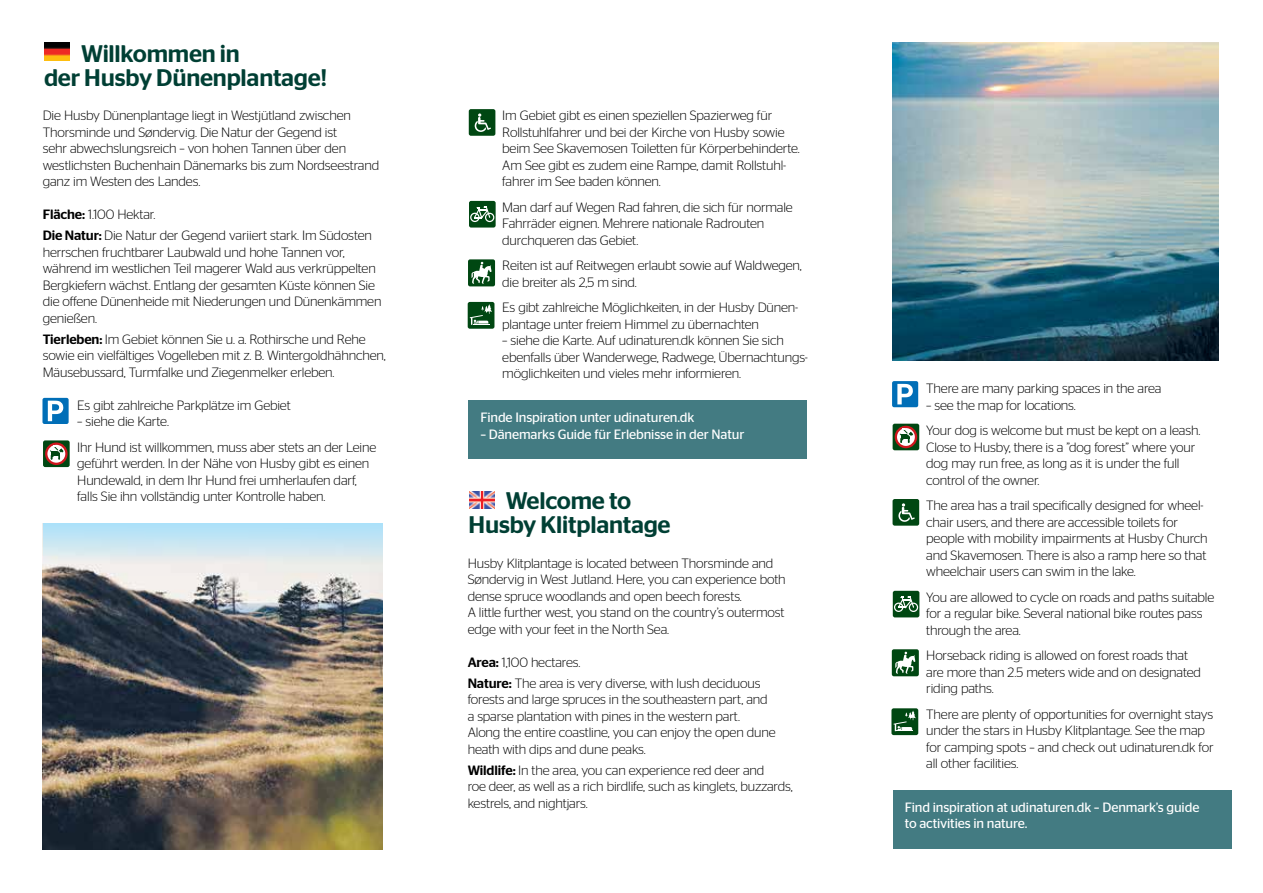
<style>
.page{position:relative;width:1263px;height:893px;background:#fff}
.page>*{position:absolute;margin:0;border:0;box-sizing:border-box;transform-origin:0 0}
.t1{font:500 24px/24px "Stag Sans";letter-spacing:-.01em;color:#003f34;text-align:center}
.t2{font:300 13.5px/16.5px "Stag Sans";letter-spacing:-.01em;color:#000}
.t3{font:13.5px/16.5px "Stag Sans";letter-spacing:-.01em;color:#fff}
.s1{font-weight:500}
</style>
<div class="page">
<div style="left:468px;top:401px;width:339px;height:58px;background:#437b82"></div>
<img style="left:44px;top:43px;width:25px;height:18px">
<img style="left:469px;top:491px;width:25px;height:17px">
<div style="left:469px;top:109px;width:26px;height:27px;background:#004712;border-radius:2px"></div>
<svg style="left:475px;top:113px;width:16px;height:19px"></svg>
<svg style="left:42px;top:398px;width:27px;height:26px"></svg>
<div style="left:43px;top:440px;width:27px;height:27px;background:#004712;border-radius:2px"></div>
<svg style="left:46px;top:444px;width:20px;height:20px"></svg>
<div style="left:45px;top:442px;width:23px;height:23px;border:2px solid #ce171e;border-radius:50%"></div>
<svg style="left:50px;top:445px;width:14px;height:15px"></svg>
<div style="left:469px;top:201px;width:27px;height:27px;background:#004712;border-radius:2px"></div>
<div style="left:485px;top:213px;width:9px;height:9px;border:1px solid #fff;border-radius:50%"></div>
<div style="left:470px;top:213px;width:10px;height:9px;border:1px solid #fff;border-radius:50%"></div>
<svg style="left:474px;top:207px;width:16px;height:11px"></svg>
<svg style="left:468px;top:259px;width:27px;height:27px"></svg>
<div style="left:468px;top:302px;width:26px;height:27px;background:#004712;border-radius:2px"></div>
<svg style="left:470px;top:304px;width:22px;height:21px"></svg>
<img style="left:43px;top:576px;width:340px;height:273px">
<div style="left:892px;top:499px;width:27px;height:27px;background:#004712;border-radius:2px"></div>
<svg style="left:898px;top:503px;width:17px;height:19px"></svg>
<div style="left:893px;top:591px;width:26px;height:26px;background:#004712;border-radius:2px"></div>
<div style="left:909px;top:603px;width:9px;height:9px;border:1px solid #fff;border-radius:50%"></div>
<div style="left:894px;top:603px;width:9px;height:9px;border:1px solid #fff;border-radius:50%"></div>
<svg style="left:898px;top:596px;width:16px;height:12px"></svg>
<svg style="left:892px;top:649px;width:27px;height:27px"></svg>
<div style="left:891px;top:708px;width:27px;height:27px;background:#004712;border-radius:2px"></div>
<svg style="left:893px;top:710px;width:23px;height:21px"></svg>
<svg style="left:892px;top:381px;width:26px;height:26px"></svg>
<svg style="left:893px;top:424px;width:26px;height:26px"></svg>
<svg style="left:896px;top:427px;width:20px;height:20px"></svg>
<div style="left:895px;top:426px;width:22px;height:22px;border:2px solid #ce171e;border-radius:50%"></div>
<svg style="left:900px;top:428px;width:13px;height:15px"></svg>
<img style="left:892px;top:43px;width:327px;height:318px">
<svg style="left:43px;top:523px;width:340px;height:53px;background:#d0e5ed"></svg>
<div style="left:893px;top:790px;width:338px;height:58px;background:#437b82"></div>
<h1 class="t1" style="left:44px;top:42px;width:285px;text-align:left;text-indent:37px">Willkommen in<br>der Husby Dünenplantage!</h1>
<p class="t2" style="left:43px;top:107px;width:338px">Die Husby Dünenplantage liegt in Westjütland zwischen Thorsminde und Søndervig. Die Natur der Gegend ist<br>sehr abwechslungsreich – von hohen Tannen über den westlichsten Buchenhain Dänemarks bis zum Nordseestrand ganz im Westen des Landes.</p>
<p class="t2" style="left:43px;top:204px;width:331px;line-height:21px"><span class="s1">Fläche:</span> 1.100 Hektar.<br><span class="s1">Die Natur:</span> Die Natur der Gegend variiert stark. Im Südosten</p>
<p class="t2" style="left:43px;top:243px;width:340px">herrschen fruchtbarer Laubwald und hohe Tannen vor, während im westlichen Teil magerer Wald aus verkrüppelten Bergkiefern wächst. Entlang der gesamten Küste können Sie die offene Dünenheide mit Niederungen und Dünenkämmen genießen.</p>
<p class="t2" style="left:43px;top:330px;width:344px"><span class="s1">Tierleben:</span> Im Gebiet können Sie u. a. Rothirsche und Rehe sowie ein vielfältiges Vogelleben mit z. B. Wintergoldhähnchen,<br>Mäusebussard, Turmfalke und Ziegenmelker erleben.</p>
<p class="t2" style="left:77px;top:396px;width:215px">Es gibt zahlreiche Parkplätze im Gebiet</p>
<p class="t2" style="left:77px;top:408px;width:300px;line-height:25.5px">– siehe die Karte.<br>Ihr Hund ist willkommen, muss aber stets an der Leine</p>
<p class="t2" style="left:77px;top:455px;width:294px">geführt werden. In der Nähe von Husby gibt es einen<br>Hundewald, in dem Ihr Hund frei umherlaufen darf, falls Sie ihn vollständig unter Kontrolle haben.</p>
<p class="t2" style="left:502px;top:107px;width:299px">Im Gebiet gibt es einen speziellen Spazierweg für Rollstuhlfahrer und bei der Kirche von Husby sowie beim See Skavemosen Toiletten für Körperbehinderte.<br>Am See gibt es zudem eine Rampe, damit Rollstuhl&shy;fahrer im See baden können.</p>
<p class="t2" style="left:502px;top:198px;width:292px">Man darf auf Wegen Rad fahren, die sich für normale<br>Fahrräder eignen. Mehrere nationale Radrouten durchqueren das Gebiet.</p>
<p class="t2" style="left:502px;top:257px;width:301px">Reiten ist auf Reitwegen erlaubt sowie auf Waldwegen, die breiter als 2,5 m sind.</p>
<p class="t2" style="left:502px;top:299px;width:298px">Es gibt zahlreiche Möglichkeiten, in der Husby Dünen&shy;plantage unter freiem Himmel zu übernachten</p>
<p class="t2" style="left:502px;top:332px;width:307px">– siehe die Karte. Auf udinaturen.dk können Sie sich ebenfalls über Wanderwege, Radwege, Übernachtungs&shy;möglichkeiten und vieles mehr informieren.</p>
<p class="t3" style="left:480px;top:409px;width:215px">Finde Inspiration unter udinaturen.dk</p>
<p class="t3" style="left:480px;top:426px;width:265px">– Dänemarks Guide für Erlebnisse in der Natur</p>
<h1 class="t1" style="left:469px;top:488px;width:204px">Welcome to<br>Husby Klitplantage</h1>
<p class="t2" style="left:468px;top:555px;width:320px">Husby Klitplantage is located between Thorsminde and Søndervig in West Jutland. Here, you can experience both dense spruce woodlands and open beech forests.<br>A little further west, you stand on the country’s outermost edge with your feet in the North Sea.</p>
<p class="t2" style="left:468px;top:651px;width:294px;line-height:21px"><span class="s1">Area:</span> 1,100 hectares.<br><span class="s1">Nature:</span> The area is very diverse, with lush deciduous</p>
<p class="t2" style="left:468px;top:691px;width:309px">forests and large spruces in the southeastern part, and a sparse plantation with pines in the western part.<br>Along the entire coastline, you can enjoy the open dune heath with dips and dune peaks.</p>
<p class="t2" style="left:468px;top:762px;width:326px"><span class="s1">Wildlife:</span> In the area, you can experience red deer and<br>roe deer, as well as a rich birdlife, such as kinglets, buzzards, kestrels, and nightjars.</p>
<p class="t2" style="left:926px;top:380px;width:237px">There are many parking spaces in the area</p>
<p class="t2" style="left:926px;top:392px;width:276px;line-height:25.5px">– see the map for locations.<br>Your dog is welcome but must be kept on a leash.</p>
<p class="t2" style="left:926px;top:438px;width:271px">Close to Husby, there is a ”dog forest” where your dog may run free, as long as it is under the full control of the owner.</p>
<p class="t2" style="left:926px;top:497px;width:283px">The area has a trail specifically designed for wheel&shy;chair users, and there are accessible toilets for people with mobility impairments at Husby Church and Skavemosen. There is also a ramp here so that wheelchair users can swim in the lake.</p>
<p class="t2" style="left:926px;top:588px;width:290px">You are allowed to cycle on roads and paths suitable for a regular bike. Several national bike routes pass through the area.</p>
<p class="t2" style="left:926px;top:647px;width:276px">Horseback riding is allowed on forest roads that are more than 2.5 meters wide and on designated riding paths.</p>
<p class="t2" style="left:926px;top:705px;width:289px">There are plenty of opportunities for overnight stays under the stars in Husby Klitplantage. See the map for camping spots – and check out udinaturen.dk for all other facilities.</p>
<p class="t3" style="left:905px;top:799px;width:296px">Find inspiration at udinaturen.dk – Denmark’s guide to activities in nature.</p>
</div>
